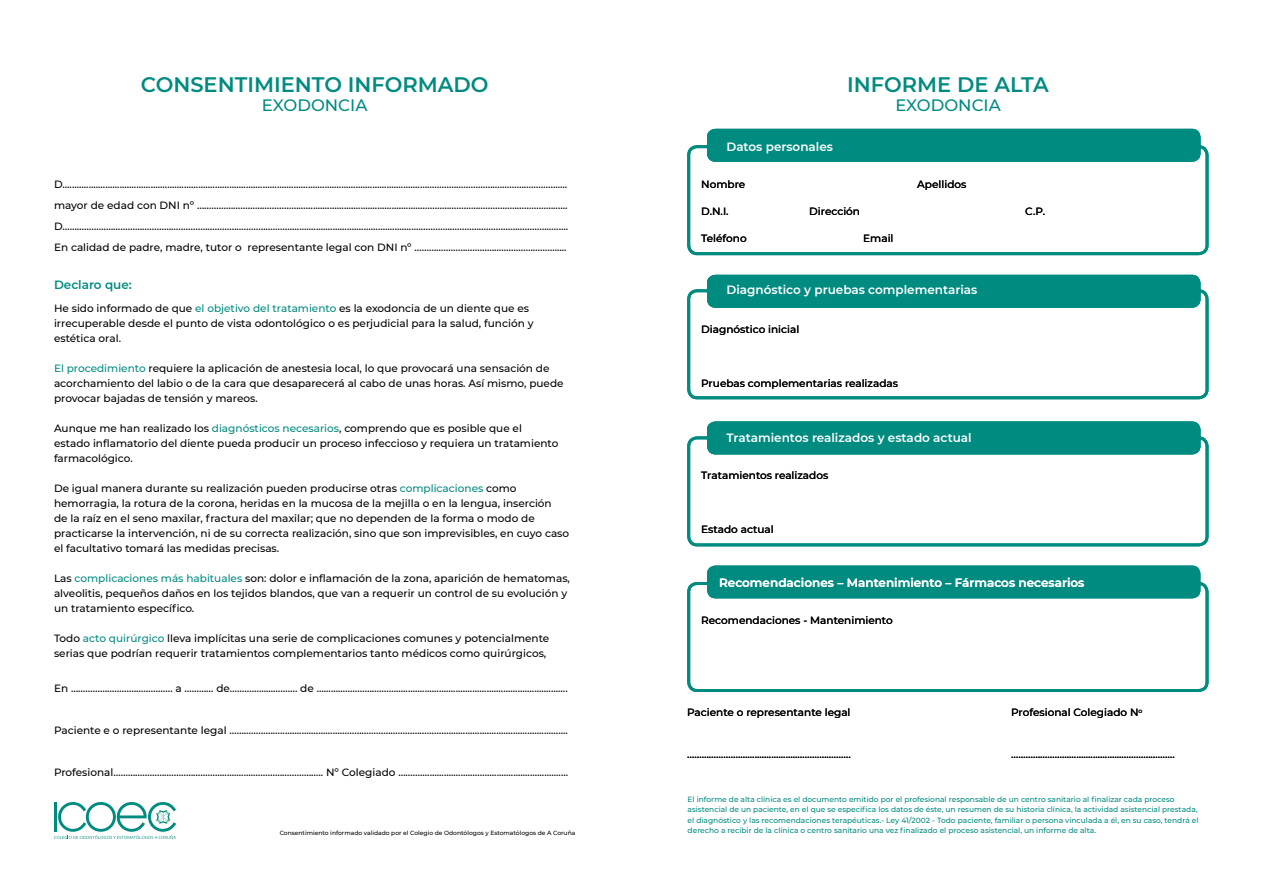
<style>
.page{position:relative;width:1263px;height:893px;background:#fff}
.page>*{position:absolute;margin:0;border:0;box-sizing:border-box;transform-origin:0 0}
.t1{font:600 21px "Montserrat";color:#008b81}
.t2{font:500 16.5px "Montserrat";color:#008b81}
.t3{font:600 12px "Montserrat";color:#fff}
.t4{font:600 12px "Montserrat";color:#008b81}
.t5{font:500 10.5px/15px "Montserrat";color:#000}
.t6{font:500 7.5px/10.5px "Montserrat";color:#008b81}
.t7{font:500 6px "Montserrat";color:#000}
.s1{color:#008b81}
</style>
<div class="page">
<svg style="left:54px;top:802px;width:122px;height:37px"></svg>
<div style="left:687px;top:582px;width:521px;height:110px;border:3px solid #008b81;border-radius:9px"></div>
<div style="left:707px;top:565px;width:493px;height:33px;background:#008b81;border-radius:9px"></div>
<div style="left:687px;top:436px;width:521px;height:110px;border:3px solid #008b81;border-radius:9px"></div>
<div style="left:687px;top:289px;width:521px;height:110px;border:3px solid #008b81;border-radius:9px"></div>
<div style="left:687px;top:145px;width:521px;height:110px;border:3px solid #008b81;border-radius:9px"></div>
<div style="left:707px;top:129px;width:493px;height:33px;background:#008b81;border-radius:9px"></div>
<div style="left:707px;top:275px;width:493px;height:33px;background:#008b81;border-radius:9px"></div>
<div style="left:707px;top:421px;width:493px;height:33px;background:#008b81;border-radius:9px"></div>
<h1 class="t1" style="left:141px;top:69px;width:349px">CONSENTIMIENTO INFORMADO</h1>
<h2 class="t2" style="left:262px;top:94px;width:107px">EXODONCIA</h2>
<p class="t5" style="left:54px;top:173px;width:516px;line-height:21px;text-align:justify">D......................................................................................................................................................…………………………….…………………...... mayor de edad con DNI nº ………………………………………................................................…………………………….…………………......<br>D…………………………………………………………………………………........................................................…………………………….…………………......<br>En calidad de padre, madre, tutor o representante legal con DNI nº ……………………………….………………….....</p>
<p class="t4" style="left:54px;top:276px;width:79px">Declaro que:</p>
<p class="t5" style="left:54px;top:300px;width:481px">He sido informado de que <span class="s1">el objetivo del tratamiento</span> es la exodoncia de un diente que es irrecuperable desde el punto de vista odontológico o es perjudicial para la salud, función y estética oral.</p>
<p class="t5" style="left:54px;top:360px;width:511px"><span class="s1">El procedimiento</span> requiere la aplicación de anestesia local, lo que provocará una sensación de acorchamiento del labio o de la cara que desaparecerá al cabo de unas horas. Así mismo, puede provocar bajadas de tensión y mareos.</p>
<p class="t5" style="left:54px;top:420px;width:506px">Aunque me han realizado los <span class="s1">diagnósticos necesarios</span>, comprendo que es posible que el estado inflamatorio del diente pueda producir un proceso infeccioso y requiera un tratamiento farmacológico.</p>
<p class="t5" style="left:54px;top:480px;width:517px">De igual manera durante su realización pueden producirse otras <span class="s1">complicaciones</span> como hemorragia, la rotura de la corona, heridas en la mucosa de la mejilla o en la lengua, inserción<br>de la raíz en el seno maxilar, fractura del maxilar; que no dependen de la forma o modo de practicarse la intervención, ni de su correcta realización, sino que son imprevisibles, en cuyo caso el facultativo tomará las medidas precisas.</p>
<p class="t5" style="left:54px;top:570px;width:517px">Las <span class="s1">complicaciones más habituales</span> son: dolor e inflamación de la zona, aparición de hematomas, alveolitis, pequeños daños en los tejidos blandos, que van a requerir un control de su evolución y un tratamiento específico.</p>
<p class="t5" style="left:54px;top:630px;width:497px">Todo <span class="s1">acto quirúrgico</span> lleva implícitas una serie de complicaciones comunes y potencialmente serias que podrían requerir tratamientos complementarios tanto médicos como quirúrgicos,</p>
<p class="t5" style="left:54px;top:681px;width:515px">En …………………………………… a ………… de…………......………. de ...........………………….........................................................................</p>
<p class="t5" style="left:54px;top:723px;width:515px">Paciente e o representante legal ………………….........................………………………………………..................................................</p>
<p class="t5" style="left:54px;top:765px;width:516px">Profesional……………………………………................……………………….. Nº Colegiado ……….....................……...................................</p>
<p class="t7" style="left:280px;top:829px;width:297px">Consentimiento informado validado por el Colegio de Odontólogos y Estomatólogos de A Coruña</p>
<p class="t3" style="left:726px;top:138px;width:108px">Datos personales</p>
<h1 class="t1" style="left:847px;top:69px;width:203px">INFORME DE ALTA</h1>
<h2 class="t2" style="left:895px;top:94px;width:107px">EXODONCIA</h2>
<p class="t5" style="left:701px;top:176px;width:46px">Nombre</p>
<p class="t5" style="left:917px;top:176px;width:51px">Apellidos</p>
<p class="t5" style="left:701px;top:203px;width:29px">D.N.I.</p>
<p class="t5" style="left:809px;top:203px;width:52px">Dirección</p>
<p class="t5" style="left:1025px;top:203px;width:21px">C.P.</p>
<p class="t5" style="left:701px;top:230px;width:47px">Teléfono</p>
<p class="t5" style="left:863px;top:230px;width:32px">Email</p>
<p class="t3" style="left:726px;top:282px;width:252px">Diagnóstico y pruebas complementarias</p>
<p class="t5" style="left:701px;top:321px;width:100px">Diagnóstico inicial</p>
<p class="t5" style="left:701px;top:375px;width:198px">Pruebas complementarias realizadas</p>
<p class="t3" style="left:726px;top:429px;width:247px">Tratamientos realizados y estado actual</p>
<p class="t5" style="left:701px;top:467px;width:129px">Tratamientos realizados</p>
<p class="t5" style="left:701px;top:521px;width:74px">Estado actual</p>
<p class="t3" style="left:719px;top:574px;width:367px">Recomendaciones – Mantenimiento – Fármacos necesarios</p>
<p class="t5" style="left:701px;top:613px;width:193px">Recomendaciones - Mantenimiento</p>
<p class="t5" style="left:687px;top:704px;width:165px">Paciente o representante legal</p>
<p class="t5" style="left:1011px;top:704px;width:133px">Profesional Colegiado N<sup>o</sup></p>
<p class="t5" style="left:687px;top:746px;width:165px">………………….........................………………….</p>
<p class="t5" style="left:1011px;top:746px;width:165px">………………….........................………………….</p>
<p class="t6" style="left:688px;top:793px;width:512px">El informe de alta clínica es el documento emitido por el profesional responsable de un centro sanitario al finalizar cada proceso asistencial de un paciente, en el que se especifica los datos de éste, un resumen de su historia clínica, la actividad asistencial prestada, el diagnóstico y las recomendaciones terapéuticas.- Ley 41/2002 - Todo paciente, familiar o persona vinculada a él, en su caso, tendrá el derecho a recibir de la clínica o centro sanitario una vez finalizado el proceso asistencial, un informe de alta.</p>
</div>
